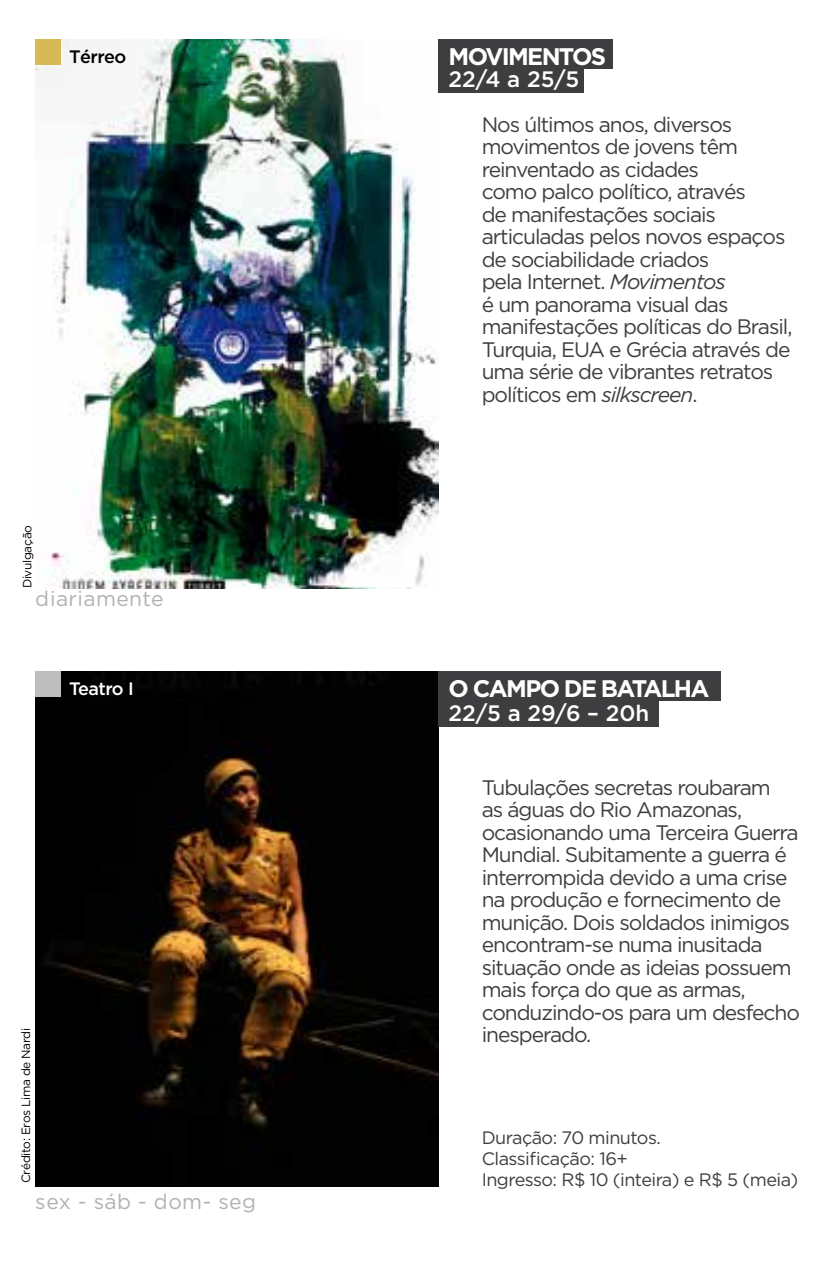
<style>
.page{position:relative;width:825px;height:1276px;background:#fff}
.page>*{position:absolute;margin:0;border:0;box-sizing:border-box;transform-origin:0 0}
.t1{font:700 24px "Gotham";letter-spacing:-.07em;color:#fff}
.t2{font:500 22.2px "Gotham";color:#fff}
.t3{font:21px/22.5px "Gotham";letter-spacing:-.05em;color:#3e3d40}
.t4{font:21px "Gotham";letter-spacing:.02em;color:#9c9e9f}
.t5{font:18px/21px "Gotham";letter-spacing:-.03em;color:#3e3d40}
.t6{font:500 18px "Gotham";letter-spacing:-.035em;color:#fff}
.t7{font:500 18px "Gotham";letter-spacing:-.03em;color:#000}
.t8{font:12px "Gotham";letter-spacing:-.03em;color:#000}
.s1{font-style:italic}
</style>
<div class="page">
<img style="left:36px;top:39px;width:402px;height:549px">
<img style="left:36px;top:671px;width:402px;height:515px">
<svg style="left:36px;top:39px;width:25px;height:26px"></svg>
<svg style="left:36px;top:671px;width:25px;height:26px"></svg>
<div style="left:438px;top:40px;width:174px;height:29px;background:#3e3d40"></div>
<div style="left:438px;top:672px;width:282px;height:29px;background:#3e3d40"></div>
<div style="left:438px;top:66px;width:145px;height:26px;background:#3e3d40"></div>
<div style="left:438px;top:700px;width:220px;height:26px;background:#3e3d40"></div>
<p class="t7" style="left:69px;top:46px;width:59px">Térreo</p>
<p class="t8" style="left:20px;top:588px;width:65px;rotate:-90deg">Divulgação</p>
<p class="t4" style="left:36px;top:587px;width:129px">diariamente</p>
<p class="t6" style="left:69px;top:679px;width:66px">Teatro I</p>
<p class="t8" style="left:19px;top:1183px;width:157px;rotate:-90deg">Crédito: Eros Lima de Nardi</p>
<p class="t4" style="left:36px;top:1190px;width:222px">sex - sáb - dom- seg</p>
<p class="t1" style="left:449px;top:43px;width:159px">MOVIMENTOS</p>
<p class="t2" style="left:449px;top:67px;width:132px">22/4 a 25/5</p>
<p class="t3" style="left:482px;top:113px;width:312px">Nos últimos anos, diversos movimentos de jovens têm reinventado as cidades<br>como palco político, através<br>de manifestações sociais articuladas pelos novos espaços de sociabilidade criados<br>pela Internet. <span class="s1">Movimentos<br></span>é um panorama visual das manifestações políticas do Brasil,<br>Turquia, EUA e Grécia através de uma série de vibrantes retratos políticos em <span class="s1">silkscreen</span>.</p>
<p class="t1" style="left:449px;top:675px;width:262px">O CAMPO DE BATALHA</p>
<p class="t2" style="left:449px;top:701px;width:202px">22/5 a 29/6 – 20h</p>
<p class="t3" style="left:482px;top:776px;width:320px">Tubulações secretas roubaram<br>as águas do Rio Amazonas, ocasionando uma Terceira Guerra<br>Mundial. Subitamente a guerra é interrompida devido a uma crise na produção e fornecimento de munição. Dois soldados inimigos encontram-se numa inusitada situação onde as ideias possuem mais força do que as armas, conduzindo-os para um desfecho inesperado.</p>
<p class="t5" style="left:482px;top:1126px;width:318px">Duração: 70 minutos.<br>Classificação: 16+<br>Ingresso: R$ 10 (inteira) e R$ 5 (meia)</p>
</div>
